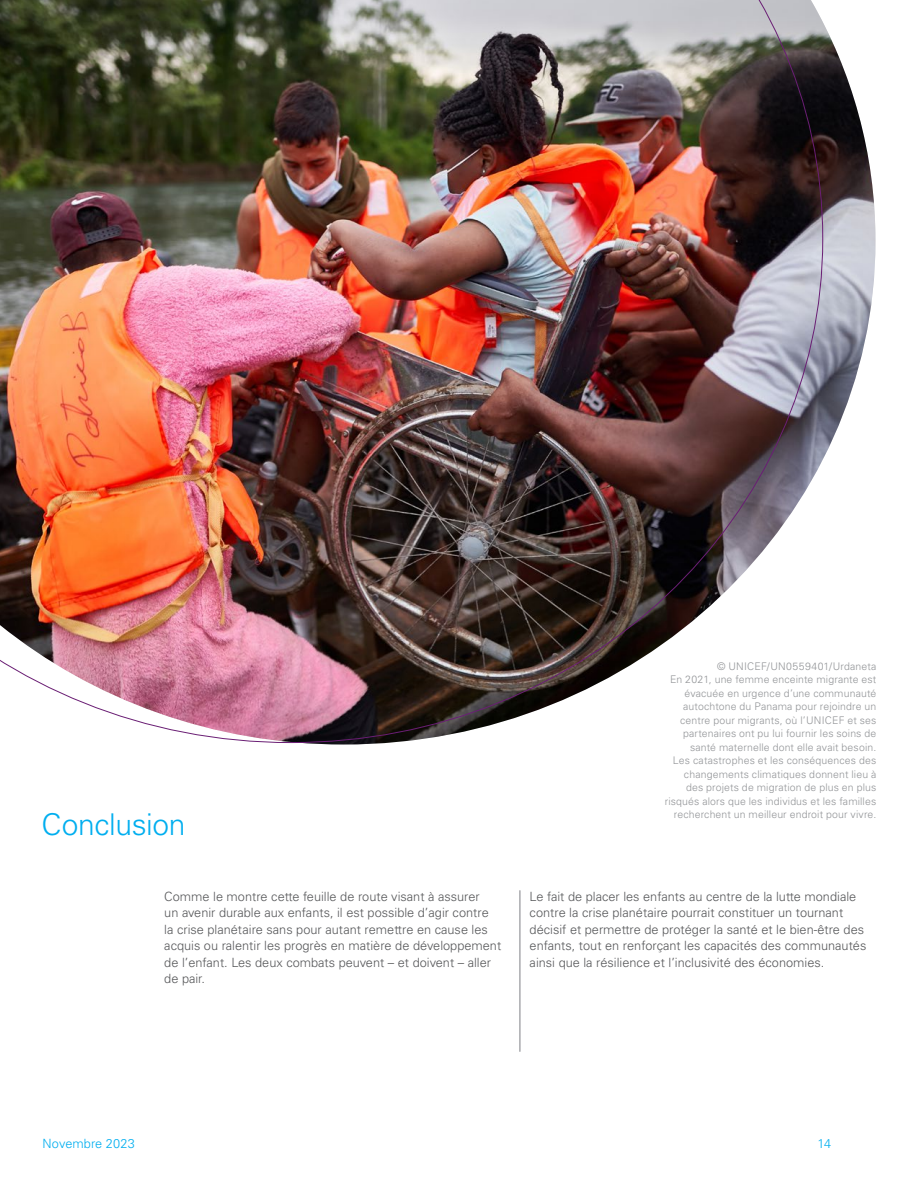
<style>
.page{position:relative;width:918px;height:1188px;background:#fff}
.page>*{position:absolute;margin:0;border:0;box-sizing:border-box;transform-origin:0 0}
.t1{font:300 30px "Univers";letter-spacing:-.01em;color:#00aeef}
.t2{font:300 12.75px/16.5px "Univers";color:#57585a}
.t3{font:300 12.75px "Univers";letter-spacing:.01em;color:#00aeef}
.t4{font:300 10.5px/13.5px "Univers";letter-spacing:.015em;color:#939598;text-align:right}
</style>
<div class="page">
<img style="left:289px;top:23px;width:586px;height:722px">
<img style="left:0;top:0;width:823px;height:743px">
<hr style="left:520px;top:890px;width:1px;height:162px;background:#a8a9ad">
<h1 class="t1" style="left:42px;top:806px;width:146px">Conclusion</h1>
<p class="t4" style="left:665px;top:659px;width:213px">© UNICEF/UN0559401/Urdaneta<br>En 2021, une femme enceinte migrante est évacuée en urgence d’une communauté autochtone du Panama pour rejoindre un centre pour migrants, où l’UNICEF et ses partenaires ont pu lui fournir les soins de santé maternelle dont elle avait besoin.<br>Les catastrophes et les conséquences des changements climatiques donnent lieu à des projets de migration de plus en plus risqués alors que les individus et les familles recherchent un meilleur endroit pour vivre.</p>
<p class="t2" style="left:164px;top:888px;width:339px">Comme le montre cette feuille de route visant à assurer<br>un avenir durable aux enfants, il est possible d’agir contre<br>la crise planétaire sans pour autant remettre en cause les acquis ou ralentir les progrès en matière de développement de l’enfant. Les deux combats peuvent – et doivent – aller de pair.</p>
<p class="t2" style="left:530px;top:888px;width:338px">Le fait de placer les enfants au centre de la lutte mondiale contre la crise planétaire pourrait constituer un tournant décisif et permettre de protéger la santé et le bien-être des enfants, tout en renforçant les capacités des communautés ainsi que la résilience et l’inclusivité des économies.</p>
<p class="t3" style="left:43px;top:1136px;width:94px">Novembre 2023</p>
<p class="t3" style="left:817px;top:1136px;width:15px">14</p>
</div>
